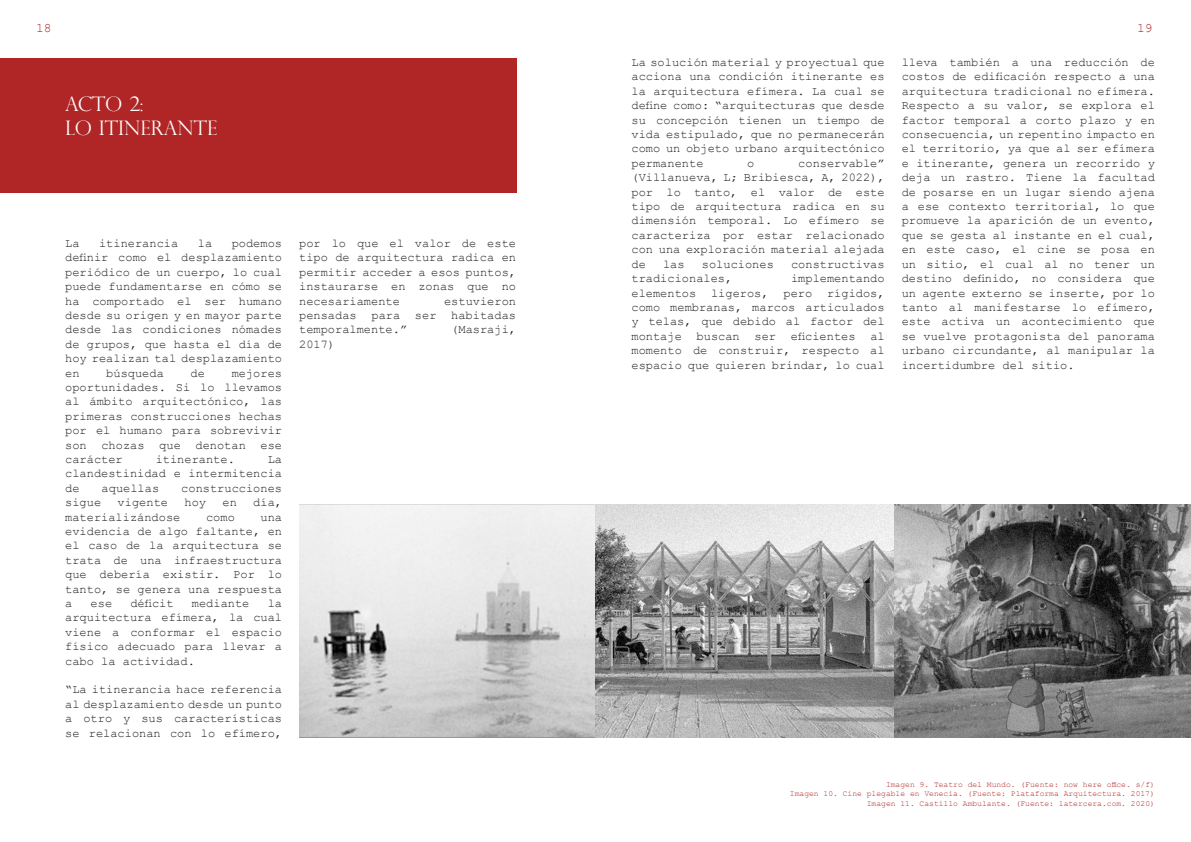
<style>
.page{position:relative;width:1191px;height:842px;background:#fff}
.page>*{position:absolute;margin:0;border:0;box-sizing:border-box;transform-origin:0 0}
.t1{font:300 20px "Perpetua Titling";color:#fff}
.t2{font:13px "Courier New";color:#b02525}
.t3{font:12px/14.4px "Courier New";color:#231f20;text-align:justify}
.t4{font:8px "Courier New";color:#b02525}
</style>
<div class="page">
<div style="left:0;top:59px;width:516px;height:134px;background:#b02525"></div>
<img style="left:299px;top:505px;width:892px;height:232px">
<p class="t2" style="left:36px;top:20px;width:17px">18</p>
<p class="t2" style="left:1137px;top:20px;width:17px">19</p>
<p class="t1" style="left:65px;top:92px;width:79px">ACTO 2:</p>
<p class="t1" style="left:65px;top:116px;width:154px">LO ITINERANTE</p>
<p class="t3" style="left:65px;top:236px;width:16px">La</p>
<p class="t3" style="left:99px;top:236px;width:81px">itinerancia</p>
<p class="t3" style="left:198px;top:236px;width:16px">la</p>
<p class="t3" style="left:65px;top:236px;width:218px;text-indent:166px">podemos definir como el desplazamiento periódico de un cuerpo, lo cual puede fundamentarse en cómo se ha comportado el ser humano desde su origen y en mayor parte desde las condiciones nómades de grupos, que hasta el día de hoy realizan tal desplazamiento en</p>
<p class="t3" style="left:106px;top:365px;width:59px">búsqueda</p>
<p class="t3" style="left:191px;top:365px;width:16px">de</p>
<p class="t3" style="left:65px;top:365px;width:218px;text-indent:166px">mejores oportunidades. Si lo llevamos al ámbito arquitectónico, las primeras construcciones hechas por el humano para sobrevivir son chozas que denotan ese carácter</p>
<p class="t3" style="left:156px;top:452px;width:81px">itinerante.</p>
<p class="t3" style="left:65px;top:452px;width:218px;text-indent:202px">La clandestinidad e intermitencia de</p>
<p class="t3" style="left:102px;top:480px;width:59px">aquellas</p>
<p class="t3" style="left:181px;top:480px;width:102px">construcciones</p>
<p class="t3" style="left:65px;top:495px;width:37px">sigue</p>
<p class="t3" style="left:118px;top:495px;width:52px">vigente</p>
<p class="t3" style="left:184px;top:495px;width:23px">hoy</p>
<p class="t3" style="left:222px;top:495px;width:16px">en</p>
<p class="t3" style="left:253px;top:495px;width:30px">día,</p>
<p class="t3" style="left:65px;top:509px;width:117px">materializándose</p>
<p class="t3" style="left:206px;top:509px;width:30px">como</p>
<p class="t3" style="left:65px;top:509px;width:218px;text-indent:195px">una evidencia de algo faltante, en el caso de la arquitectura se trata de una infraestructura que debería existir. Por lo tanto, se genera una respuesta a</p>
<p class="t3" style="left:91px;top:596px;width:23px">ese</p>
<p class="t3" style="left:130px;top:596px;width:45px">déficit</p>
<p class="t3" style="left:192px;top:596px;width:59px">mediante</p>
<p class="t3" style="left:65px;top:596px;width:218px;text-indent:202px">la arquitectura efímera, la cual viene a conformar el espacio físico adecuado para llevar a cabo la actividad.</p>
<p class="t3" style="left:65px;top:682px;width:218px">“La itinerancia hace referencia al desplazamiento desde un punto a otro y sus características se relacionan con lo efímero,</p>
<p class="t3" style="left:299px;top:236px;width:218px">por lo que el valor de este tipo de arquitectura radica en permitir acceder a esos puntos, instaurarse en zonas que no necesariamente</p>
<p class="t3" style="left:299px;top:293px;width:218px;text-indent:145px">estuvieron pensadas para ser habitadas temporalmente.”</p>
<p class="t3" style="left:451px;top:322px;width:66px">(Masraji,</p>
<p class="t3" style="left:299px;top:336px;width:37px">2017)</p>
<p class="t3" style="left:631px;top:55px;width:255px">La solución material y proyectual que acciona una condición itinerante es la arquitectura efímera. La cual se define como: “arquitecturas que desde su concepción tienen un tiempo de vida estipulado, que no permanecerán como un objeto urbano arquitectónico permanente</p>
<p class="t3" style="left:631px;top:156px;width:255px;text-indent:167px">conservable” (Villanueva, L; Bribiesca, A, 2022), por lo tanto, el valor de este tipo de arquitectura radica en su dimensión temporal. Lo efímero se caracteriza por estar relacionado con una exploración material alejada de</p>
<p class="t3" style="left:747px;top:156px;width:9px">o</p>
<p class="t3" style="left:663px;top:256px;width:23px">las</p>
<p class="t3" style="left:702px;top:256px;width:74px">soluciones</p>
<p class="t3" style="left:791px;top:256px;width:95px">constructivas</p>
<p class="t3" style="left:631px;top:271px;width:102px">tradicionales,</p>
<p class="t3" style="left:631px;top:271px;width:255px;text-indent:160px">implementando elementos ligeros, pero rígidos, como membranas, marcos articulados y telas, que debido al factor del montaje buscan ser eficientes al momento de construir, respecto al espacio que quieren brindar, lo cual</p>
<p class="t3" style="left:901px;top:55px;width:255px">lleva también a una reducción de costos de edificación respecto a una arquitectura tradicional no efímera.</p>
<p class="t3" style="left:901px;top:98px;width:255px">Respecto a su valor, se explora el factor temporal a corto plazo y en consecuencia, un repentino impacto en el territorio, ya que al ser efímera e itinerante, genera un recorrido y deja un rastro. Tiene la facultad de posarse en un lugar siendo ajena a ese contexto territorial, lo que promueve la aparición de un evento, que se gesta al instante en el cual, en este caso, el cine se posa en un sitio, el cual al no tener un destino definido, no considera que un agente externo se inserte, por lo tanto al manifestarse lo efímero, este activa un acontecimiento que se vuelve protagonista del panorama urbano circundante, al manipular la incertidumbre del sitio.</p>
<p class="t4" style="left:886px;top:779px;width:270px">Imagen 9. Teatro del Mundo. (Fuente: now here office. s/f)</p>
<p class="t4" style="left:790px;top:789px;width:366px">Imagen 10. Cine plegable en Venecia. (Fuente: Plataforma Arquitectura. 2017)</p>
<p class="t4" style="left:867px;top:798px;width:290px">Imagen 11. Castillo Ambulante. (Fuente: latercera.com. 2020)</p>
</div>
